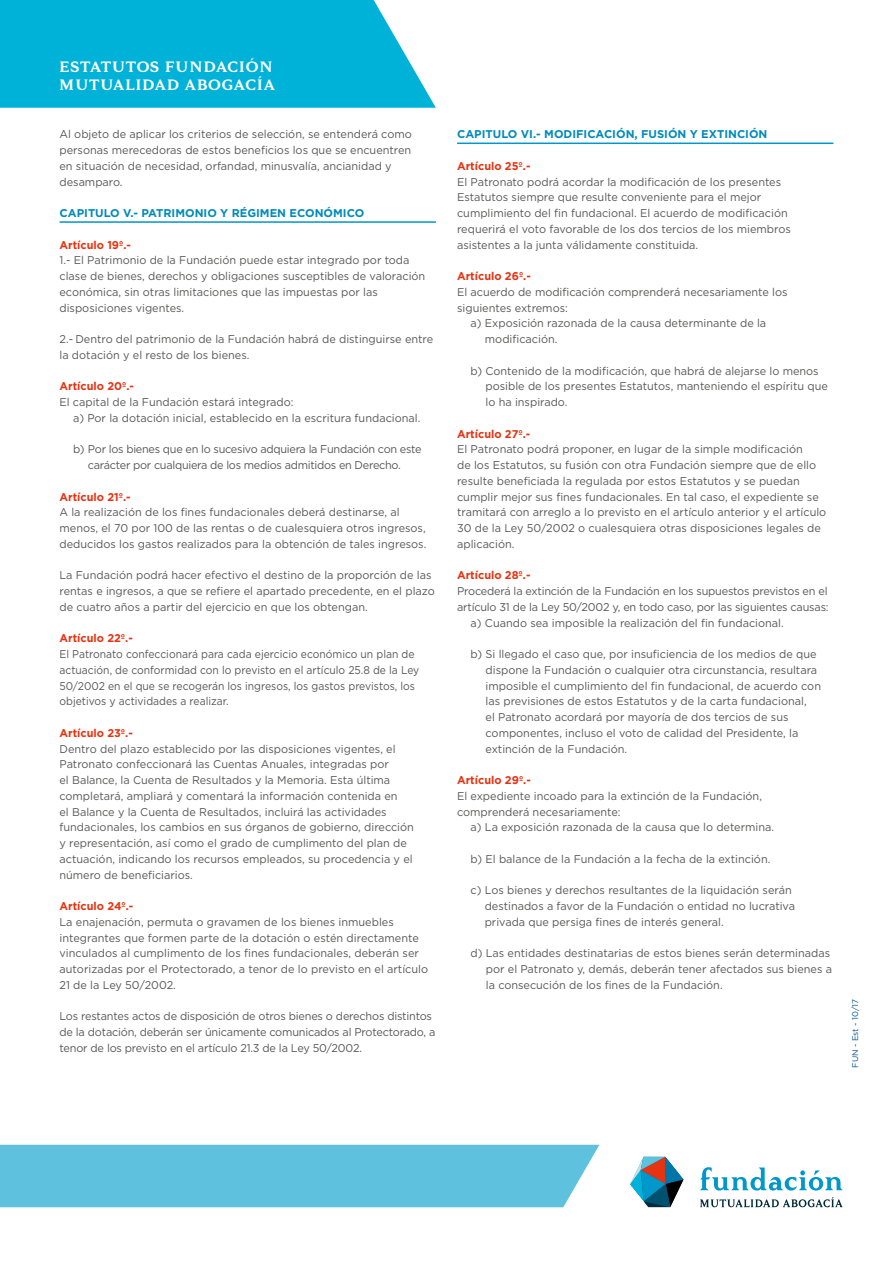
<style>
.page{position:relative;width:893px;height:1263px;background:#fff}
.page>*{position:absolute;margin:0;border:0;box-sizing:border-box;transform-origin:0 0}
.t1{font:700 15px/18px "Tautz";letter-spacing:.01em;color:#fff}
.t2{font:11.25px/15.8px "Gotham";color:#575756}
.t3{font:11.25px/15.8px "Gotham";color:#575756;scale:.92 1}
.t4{font:700 11.25px "Gotham";color:#e63312}
.t5{font:11.25px "Gotham";letter-spacing:-.02em;color:#575756}
.t6{font:11.25px/15.8px "Gotham";letter-spacing:-.025em;color:#575756;text-align:center}
.t7{font:700 11.25px "Gotham";color:#008bba}
.t8{font:8.25px "Gotham";color:#005092}
</style>
<div class="page">
<hr style="left:60px;top:221px;width:376px;height:2px;background:#0097ca">
<hr style="left:457px;top:143px;width:376px;height:1px;background:#0097ca">
<svg style="left:0;top:0;width:436px;height:108px;background:#12b7da"></svg>
<div style="left:0;top:1145px;width:599px;height:62px;background:#5ec1de"></div>
<svg style="left:700px;top:1167px;width:143px;height:23px"></svg>
<svg style="left:630px;top:1156px;width:54px;height:51px"></svg>
<svg style="left:700px;top:1197px;width:143px;height:10px"></svg>
<h1 class="t1" style="left:59px;top:57px;width:218px">ESTATUTOS FUNDACIÓN<br>MUTUALIDAD ABOGACÍA</h1>
<p class="t2" style="left:60px;top:126px;width:354px">Al objeto de aplicar los criterios de selección, se entenderá como personas merecedoras de estos beneficios los que se encuentren en situación de necesidad, orfandad, minusvalía, ancianidad y desamparo.</p>
<p class="t7" style="left:60px;top:206px;width:306px">CAPITULO V.- PATRIMONIO Y RÉGIMEN ECONÓMICO</p>
<p class="t4" style="left:60px;top:237px;width:73px">Artículo 19º.-</p>
<p class="t2" style="left:60px;top:252px;width:367px">1.- El Patrimonio de la Fundación puede estar integrado por toda clase de bienes, derechos y obligaciones susceptibles de valoración económica, sin otras limitaciones que las impuestas por las disposiciones vigentes.</p>
<p class="t2" style="left:60px;top:331px;width:375px">2.- Dentro del patrimonio de la Fundación habrá de distinguirse entre la dotación y el resto de los bienes.</p>
<p class="t4" style="left:60px;top:379px;width:76px">Artículo 20º.-</p>
<p class="t2" style="left:73px;top:394px;width:349px;text-indent:-13px">El capital de la Fundación estará integrado:<br>a) Por la dotación inicial, establecido en la escritura fundacional.</p>
<p class="t6" style="left:73px;top:441px;width:350px">b) Por los bienes que en lo sucesivo adquiera la Fundación con este carácter por cualquiera de los medios admitidos en Derecho.</p>
<p class="t4" style="left:60px;top:489px;width:73px">Artículo 21º.-</p>
<p class="t2" style="left:60px;top:504px;width:368px">A la realización de los fines fundacionales deberá destinarse, al menos, el 70 por 100 de las rentas o de cualesquiera otros ingresos, deducidos los gastos realizados para la obtención de tales ingresos.</p>
<p class="t2" style="left:60px;top:567px;width:377px">La Fundación podrá hacer efectivo el destino de la proporción de las rentas e ingresos, a que se refiere el apartado precedente, en el plazo de cuatro años a partir del ejercicio en que los obtengan.</p>
<p class="t4" style="left:60px;top:631px;width:75px">Artículo 22º.-</p>
<p class="t3" style="left:60px;top:646px;width:393px">El Patronato confeccionará para cada ejercicio económico un plan de actuación, de conformidad con lo previsto en el artículo 25.8 de la Ley 50/2002 en el que se recogerán los ingresos, los gastos previstos, los objetivos y actividades a realizar.</p>
<p class="t4" style="left:60px;top:725px;width:75px">Artículo 23º.-</p>
<p class="t2" style="left:60px;top:740px;width:356px">Dentro del plazo establecido por las disposiciones vigentes, el Patronato confeccionará las Cuentas Anuales, integradas por<br>el Balance, la Cuenta de Resultados y la Memoria. Esta última completará, ampliará y comentará la información contenida en<br>el Balance y la Cuenta de Resultados, incluirá las actividades fundacionales, los cambios en sus órganos de gobierno, dirección y representación, así como el grado de cumplimento del plan de actuación, indicando los recursos empleados, su procedencia y el número de beneficiarios.</p>
<p class="t4" style="left:60px;top:899px;width:75px">Artículo 24º.-</p>
<p class="t2" style="left:60px;top:914px;width:370px">La enajenación, permuta o gravamen de los bienes inmuebles integrantes que formen parte de la dotación o estén directamente vinculados al cumplimento de los fines fundacionales, deberán ser autorizadas por el Protectorado, a tenor de lo previsto en el artículo 21 de la Ley 50/2002.</p>
<p class="t2" style="left:60px;top:1008px;width:377px">Los restantes actos de disposición de otros bienes o derechos distintos de la dotación, deberán ser únicamente comunicados al Protectorado, a tenor de los previsto en el artículo 21.3 de la Ley 50/2002.</p>
<p class="t7" style="left:457px;top:127px;width:312px">CAPITULO VI.- MODIFICACIÓN, FUSIÓN Y EXTINCIÓN</p>
<p class="t4" style="left:457px;top:158px;width:75px">Artículo 25º.-</p>
<p class="t2" style="left:457px;top:173px;width:335px">El Patronato podrá acordar la modificación de los presentes Estatutos siempre que resulte conveniente para el mejor cumplimiento del fin fundacional. El acuerdo de modificación requerirá el voto favorable de los dos tercios de los miembros asistentes a la junta válidamente constituida.</p>
<p class="t4" style="left:457px;top:269px;width:75px">Artículo 26º.-</p>
<p class="t2" style="left:457px;top:284px;width:332px">El acuerdo de modificación comprenderá necesariamente los</p>
<p class="t2" style="left:457px;top:299px;width:112px">siguientes extremos:</p>
<p class="t2" style="left:471px;top:315px;width:297px">a) Exposición razonada de la causa determinante de la</p>
<p class="t2" style="left:485px;top:331px;width:74px">modificación.</p>
<p class="t2" style="left:486px;top:362px;width:344px;text-indent:-15px">b) Contenido de la modificación, que habrá de alejarse lo menos posible de los presentes Estatutos, manteniendo el espíritu que lo ha inspirado.</p>
<p class="t4" style="left:457px;top:426px;width:75px">Artículo 27º.-</p>
<p class="t2" style="left:457px;top:441px;width:371px">El Patronato podrá proponer, en lugar de la simple modificación<br>de los Estatutos, su fusión con otra Fundación siempre que de ello resulte beneficiada la regulada por estos Estatutos y se puedan cumplir mejor sus fines fundacionales. En tal caso, el expediente se tramitará con arreglo a lo previsto en el artículo anterior y el artículo 30 de la Ley 50/2002 o cualesquiera otras disposiciones legales de aplicación.</p>
<p class="t4" style="left:457px;top:568px;width:75px">Artículo 28º.-</p>
<p class="t5" style="left:457px;top:584px;width:372px">Procederá la extinción de la Fundación en los supuestos previstos en el</p>
<p class="t5" style="left:457px;top:600px;width:373px">artículo 31 de la Ley 50/2002 y, en todo caso, por las siguientes causas:</p>
<p class="t2" style="left:471px;top:614px;width:315px">a) Cuando sea imposible la realización del fin fundacional.</p>
<p class="t2" style="left:486px;top:646px;width:337px;text-indent:-15px">b) Si llegado el caso que, por insuficiencia de los medios de que dispone la Fundación o cualquier otra circunstancia, resultara imposible el cumplimiento del fin fundacional, de acuerdo con las previsiones de estos Estatutos y de la carta fundacional,<br>el Patronato acordará por mayoría de dos tercios de sus componentes, incluso el voto de calidad del Presidente, la extinción de la Fundación.</p>
<p class="t4" style="left:457px;top:773px;width:75px">Artículo 29º.-</p>
<p class="t2" style="left:457px;top:788px;width:306px">El expediente incoado para la extinción de la Fundación, comprenderá necesariamente:</p>
<p class="t2" style="left:471px;top:819px;width:305px">a) La exposición razonada de la causa que lo determina.</p>
<p class="t2" style="left:471px;top:851px;width:301px">b) El balance de la Fundación a la fecha de la extinción.</p>
<p class="t2" style="left:485px;top:882px;width:312px;text-indent:-14px">c) Los bienes y derechos resultantes de la liquidación serán destinados a favor de la Fundación o entidad no lucrativa privada que persiga fines de interés general.</p>
<p class="t2" style="left:486px;top:945px;width:348px;text-indent:-15px">d) Las entidades destinatarias de estos bienes serán determinadas por el Patronato y, demás, deberán tener afectados sus bienes a la consecución de los fines de la Fundación.</p>
<p class="t8" style="left:850px;top:1068px;width:70px;rotate:-90deg">FUN - Est - 10/17</p>
</div>
